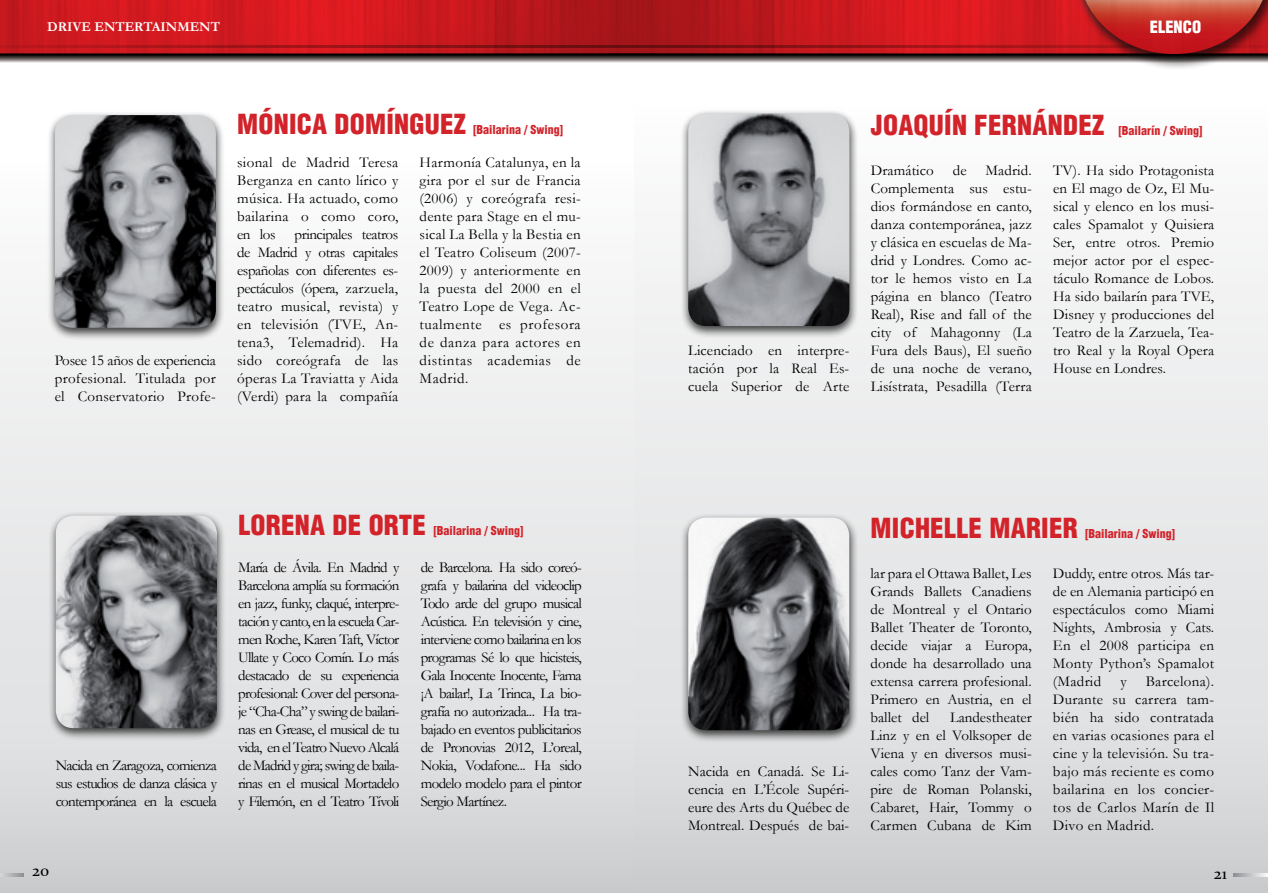
<style>
.page{position:relative;width:1268px;height:893px;background:#fff}
.page>*{position:absolute;margin:0;border:0;box-sizing:border-box;transform-origin:0 0}
.t1{font:900 condensed 27px "Helvetica";letter-spacing:.01em;color:#d2232a}
.t2{font:900 condensed 16.5px "Helvetica";color:#fff}
.t3{font:16.5px "Constantia";color:#000}
.t4{font:15px/18px "Garamond";letter-spacing:.01em;color:#000;text-align:justify}
.t5{font:700 13.5px "Garamond";color:#fff}
.t6{font:900 condensed 12px "Helvetica";color:#d2232a}
</style>
<div class="page">
<div style="left:0;top:53px;width:634px;height:840px;background:linear-gradient(to bottom,#fff,#d3d5d6)"></div>
<div style="left:634px;top:0;width:633px;height:893px;background:linear-gradient(to bottom,#fff,#d3d5d6)"></div>
<svg style="left:0;top:53px;width:1070px;height:9px"></svg>
<svg style="left:1232px;top:873px;width:35px;height:3px"></svg>
<svg style="left:0;top:873px;width:23px;height:3px"></svg>
<svg style="left:0;top:0;width:1070px;height:53px"></svg>
<svg style="left:0;top:45px;width:1070px;height:3px"></svg>
<div style="left:1073px;top:0;width:194px;height:71px;background:#000;opacity:.61"></div>
<div style="left:1070px;top:0;width:197px;height:63px;background:#000;opacity:.75"></div>
<svg style="left:1079px;top:0;width:188px;height:54px"></svg>
<div style="left:680px;top:514px;width:177px;height:229px;background:#000;opacity:.75"></div>
<img style="left:688px;top:518px;width:161px;height:212px">
<div style="left:47px;top:111px;width:177px;height:230px;background:#000;opacity:.75"></div>
<img style="left:55px;top:115px;width:161px;height:213px">
<div style="left:48px;top:512px;width:177px;height:229px;background:#000;opacity:.75"></div>
<img style="left:56px;top:516px;width:161px;height:212px">
<div style="left:680px;top:110px;width:177px;height:229px;background:#000;opacity:.75"></div>
<img style="left:688px;top:113px;width:161px;height:213px">
<p class="t5" style="left:47px;top:18px;width:174px">DRIVE ENTERTAINMENT</p>
<p class="t4" style="left:55px;top:351px;width:163px">Posee 15 años de experiencia profesional. Titulada por el Conservatorio Profe-</p>
<h1 class="t1" style="left:237px;top:107px;width:230px">MÓNICA DOMÍNGUEZ</h1>
<p class="t6" style="left:473px;top:122px;width:92px">[Bailarina / Swing]</p>
<p class="t4" style="left:237px;top:153px;width:163px">sional de Madrid Teresa Berganza en canto lírico y música. Ha actuado, como bailarina o como coro, en los</p>
<p class="t4" style="left:237px;top:225px;width:163px;text-indent:57px">principales teatros de Madrid y otras capitales españolas con diferentes es&shy;pectáculos (ópera, zarzuela, teatro musical, revista) y en televisión (TVE, An&shy;tena3, Telemadrid). Ha sido coreógrafa de las óperas La Traviatta y Aida (Verdi) para la compañía</p>
<p class="t4" style="left:419px;top:153px;width:163px">Harmonía Catalunya, en la gira por el sur de Francia (2006) y coreógrafa resi&shy;dente para Stage en el mu&shy;sical La Bella y la Bestia en el Teatro Coliseum (2007- 2009) y anteriormente en la puesta del 2000 en el Teatro Lope de Vega. Ac&shy;tualmente es profesora de danza para actores en distintas academias de Madrid.</p>
<p class="t4" style="left:56px;top:756px;width:163px">Nacida en Zaragoza, comienza sus estudios de danza clásica y contemporánea en la escuela</p>
<h1 class="t1" style="left:238px;top:508px;width:189px">LORENA DE ORTE</h1>
<p class="t6" style="left:433px;top:523px;width:92px">[Bailarina / Swing]</p>
<p class="t4" style="left:238px;top:558px;width:163px">María de Ávila. En Madrid y Barcelona amplía su formación en jazz, funky, claqué, interpre&shy;tación y canto, en la escuela Car&shy;men Roche, Karen Taft, Víctor Ullate y Coco Comín. Lo más destacado de su experiencia profesional: Cover del persona&shy;je “Cha-Cha” y swing de bailari&shy;nas en Grease, el musical de tu vida, en el Teatro Nuevo Alcalá de Madrid y gira; swing de baila&shy;rinas en el musical Mortadelo y Filemón, en el Teatro Tívoli</p>
<p class="t4" style="left:420px;top:558px;width:163px">de Barcelona. Ha sido coreó&shy;grafa y bailarina del videoclip Todo arde del grupo musical Acústica. En televisión y cine, interviene como bailarina en los programas Sé lo que hicisteis, Gala Inocente Inocente, Fama ¡A bailar!, La Trinca, La bio&shy;grafía no autorizada... Ha tra&shy;bajado en eventos publicitarios de Pronovias 2012, L’oreal, Nokia, Vodafone... Ha sido modelo modelo para el pintor Sergio Martínez.</p>
<p class="t2" style="left:1149px;top:17px;width:53px">ELENCO</p>
<p class="t4" style="left:688px;top:342px;width:163px">Licenciado en interpre&shy;tación por la Real Es&shy;cuela Superior de Arte</p>
<h1 class="t1" style="left:870px;top:108px;width:235px">JOAQUÍN FERNÁNDEZ</h1>
<p class="t6" style="left:1118px;top:123px;width:86px">[Bailarín / Swing]</p>
<p class="t4" style="left:870px;top:162px;width:163px;text-indent:115px">Madrid.<br>Complementa sus estu&shy;dios formándose en canto, danza contemporánea, jazz y clásica en escuelas de Ma&shy;drid y Londres. Como ac&shy;tor le hemos visto en La página en blanco (Teatro Real), Rise and fall of the city of Mahagonny (La Fura dels Baus), El sueño de una noche de verano, Lisístrata, Pesadilla (Terra</p>
<p class="t4" style="left:1052px;top:162px;width:163px">TV). Ha sido Protagonista en El mago de Oz, El Mu&shy;sical y elenco en los musi&shy;cales Spamalot y Quisiera Ser, entre otros. Premio mejor actor por el espec&shy;táculo Romance de Lobos.<br>Ha sido bailarín para TVE, Disney y producciones del Teatro de la Zarzuela, Tea&shy;tro Real y la Royal Opera House en Londres.</p>
<p class="t4" style="left:870px;top:162px;width:65px">Dramático</p>
<p class="t4" style="left:952px;top:162px;width:15px">de</p>
<p class="t4" style="left:688px;top:762px;width:163px">Nacida en Canadá. Se Li&shy;cencia en L’École Supéri&shy;eure des Arts du Québec de Montreal. Después de bai-</p>
<h1 class="t1" style="left:870px;top:511px;width:209px">MICHELLE MARIER</h1>
<p class="t6" style="left:1084px;top:526px;width:92px">[Bailarina / Swing]</p>
<p class="t4" style="left:870px;top:564px;width:163px">lar para el Ottawa Ballet, Les Grands Ballets Canadiens de Montreal y el Ontario Ballet Theater de Toronto, decide viajar a Europa, donde ha desarrollado una extensa carrera profesional.<br>Primero en Austria, en el ballet del</p>
<p class="t4" style="left:870px;top:708px;width:163px;text-indent:80px">Landestheater Linz y en el Volksoper de Viena y en diversos musi&shy;cales como Tanz der Vam&shy;pire de Roman Polanski, Cabaret, Hair, Tommy o Carmen Cubana de Kim</p>
<p class="t4" style="left:1052px;top:564px;width:163px">Duddy, entre otros. Más tar&shy;de en Alemania participó en espectáculos como Miami Nights, Ambrosia y Cats.<br>En el 2008 participa en Monty Python’s Spamalot (Madrid</p>
<p class="t4" style="left:1052px;top:672px;width:163px;text-indent:93px">Barcelona).<br>Durante su carrera tam&shy;bién ha sido contratada en varias ocasiones para el cine y la televisión. Su tra&shy;bajo más reciente es como bailarina en los concier&shy;tos de Carlos Marín de Il Divo en Madrid.</p>
<p class="t4" style="left:1120px;top:672px;width:8px">y</p>
<p class="t3" style="left:32px;top:859px;width:18px">20</p>
<p class="t3" style="left:1213px;top:862px;width:15px">21</p>
</div>
